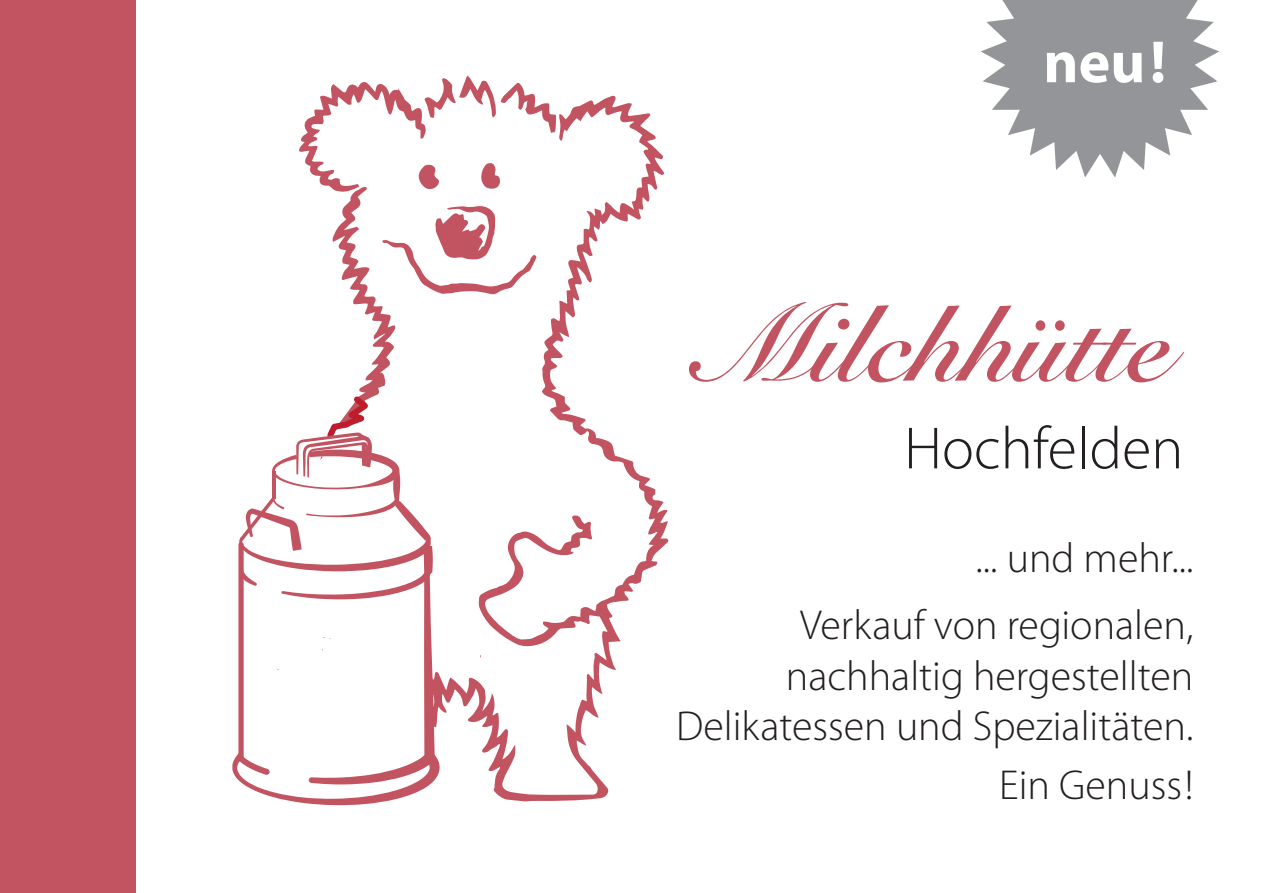
<style>
.page{position:relative;width:1263px;height:893px;background:#fff}
.page>*{position:absolute;margin:0;border:0;box-sizing:border-box;transform-origin:0 0}
.t1{font:700 108px "Snell Roundhand";color:#c25461}
.t2{font:300 60px "Myriad Pro";color:#231f20}
.t3{font:700 60px "Myriad Pro";color:#fff}
.t4{font:300 42px/50.4px "Myriad Pro";color:#231f20;text-align:right}
</style>
<div class="page">
<div style="left:0;top:0;width:135px;height:893px;background:#c25461"></div>
<svg style="left:556px;top:96px;width:112px;height:705px"></svg>
<svg style="left:232px;top:76px;width:324px;height:729px"></svg>
<svg style="left:981px;top:0;width:238px;height:178px"></svg>
<p class="t3" style="left:1043px;top:28px;width:124px">neu!</p>
<p class="t1" style="left:704px;top:279px;width:469px">Milchhütte</p>
<p class="t2" style="left:904px;top:415px;width:281px">Hochfelden</p>
<p class="t4" style="left:976px;top:533px;width:219px">... und mehr...</p>
<p class="t4" style="left:676px;top:601px;width:519px">Verkauf von regionalen, nachhaltig hergestellten<br>Delikatessen und Spezialitäten.</p>
<p class="t4" style="left:999px;top:761px;width:196px">Ein Genuss!</p>
</div>
